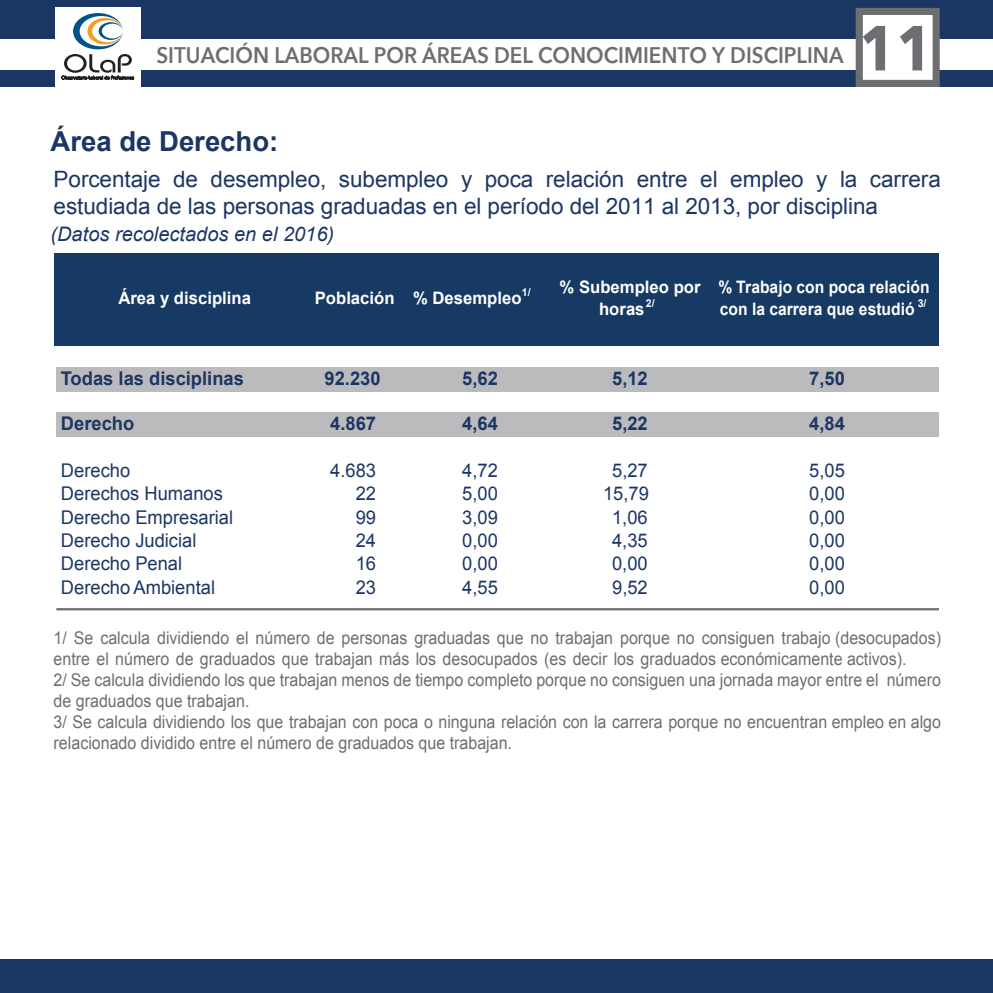
<style>
.page{position:relative;width:993px;height:993px;background:#fff}
.page>*{position:absolute;margin:0;border:0;box-sizing:border-box;transform-origin:0 0}
.t1{font:700 62.75px "Avenir Next";color:#6d6e71;scale:.91 1}
.t2{font:700 27.5px "Arial";color:#1c3664}
.t3{font:22.5px/27px "Arial";letter-spacing:-.005em;color:#1c3664}
.t4{font:600 22.5px "Avenir Next";color:#6d6e71;scale:.92 1}
.t5{font:italic 20px "Arial";color:#1c3664}
.t6{font:19px "Arial";color:#1c3664}
.t7{font:700 19px "Arial";color:#1c3664}
.t8{font:17.5px/21px "Arial";color:#6d6e71;scale:.91 1}
.t9{font:700 17.25px/21.8px "Arial";color:#fff}
.t10{font:700 17.25px/21.8px "Arial";color:#fff;scale:.91 1}
.t11{font:700 10.75px "Arial";color:#fff}
</style>
<div class="page">
<div style="left:0;top:70px;width:992px;height:16px;background:#1c3664"></div>
<div style="left:0;top:0;width:992px;height:38px;background:#1c3664"></div>
<div style="left:0;top:959px;width:992px;height:33px;background:#1c3664"></div>
<div style="left:858px;top:11px;width:77px;height:80px;background:#fff"></div>
<div style="left:855px;top:8px;width:84px;height:79px;border:7px solid #6d6e71"></div>
<div style="left:56px;top:7px;width:85px;height:81px;background:#fff"></div>
<svg style="left:62px;top:13px;width:72px;height:66px"></svg>
<div style="left:54px;top:253px;width:884px;height:92px;background:#163a64"></div>
<div style="left:56px;top:367px;width:882px;height:25px;background:#bbbbbd"></div>
<div style="left:56px;top:412px;width:882px;height:25px;background:#bbbbbd"></div>
<hr style="left:56px;top:608px;width:882px;height:2px;background:#6d6e71">
<p class="t4" style="left:156px;top:36px;width:748px">SITUACIÓN LABORAL POR ÁREAS DEL CONOCIMIENTO Y DISCIPLINA</p>
<h1 class="t1" style="left:859px;top:-6px;width:83px">11</h1>
<h2 class="t2" style="left:50px;top:123px;width:229px">Área de Derecho:</h2>
<p class="t3" style="left:54px;top:166px;width:888px">Porcentaje de desempleo, subempleo y poca relación entre el empleo y la carrera estudiada de las personas graduadas en el período del 2011 al 2013, por disciplina</p>
<p class="t5" style="left:50px;top:221px;width:285px">(Datos recolectados en el 2016)</p>
<p class="t9" style="left:118px;top:287px;width:134px">Área y disciplina</p>
<p class="t9" style="left:315px;top:287px;width:208px">Población % Desempleo</p>
<p class="t11" style="left:521px;top:285px;width:10px">1/</p>
<p class="t9" style="left:599px;top:276px;width:103px;text-indent:-39px">% Subempleo por horas</p>
<p class="t11" style="left:645px;top:296px;width:10px">2/</p>
<p class="t10" style="left:718px;top:276px;width:233px">% Trabajo con poca relación con la carrera que estudió</p>
<p class="t11" style="left:917px;top:296px;width:10px">3/</p>
<p class="t7" style="left:61px;top:365px;width:184px">Todas las disciplinas</p>
<p class="t7" style="left:324px;top:365px;width:58px">92.230</p>
<p class="t7" style="left:462px;top:365px;width:37px">5,62</p>
<p class="t7" style="left:612px;top:365px;width:37px">5,12</p>
<p class="t7" style="left:808px;top:365px;width:37px">7,50</p>
<p class="t7" style="left:61px;top:411px;width:75px">Derecho</p>
<p class="t7" style="left:330px;top:411px;width:47px">4.867</p>
<p class="t7" style="left:462px;top:411px;width:37px">4,64</p>
<p class="t7" style="left:612px;top:411px;width:37px">5,22</p>
<p class="t7" style="left:808px;top:411px;width:37px">4,84</p>
<p class="t6" style="left:61px;top:457px;width:71px">Derecho</p>
<p class="t6" style="left:330px;top:457px;width:47px">4.683</p>
<p class="t6" style="left:462px;top:457px;width:37px">4,72</p>
<p class="t6" style="left:612px;top:457px;width:37px">5,27</p>
<p class="t6" style="left:808px;top:457px;width:37px">5,05</p>
<p class="t6" style="left:61px;top:481px;width:163px">Derechos Humanos</p>
<p class="t6" style="left:355px;top:481px;width:22px">22</p>
<p class="t6" style="left:462px;top:481px;width:37px">5,00</p>
<p class="t6" style="left:603px;top:481px;width:47px">15,79</p>
<p class="t6" style="left:808px;top:481px;width:37px">0,00</p>
<p class="t6" style="left:61px;top:504px;width:174px">Derecho Empresarial</p>
<p class="t6" style="left:355px;top:504px;width:22px">99</p>
<p class="t6" style="left:462px;top:504px;width:37px">3,09</p>
<p class="t6" style="left:612px;top:504px;width:37px">1,06</p>
<p class="t6" style="left:808px;top:504px;width:37px">0,00</p>
<p class="t6" style="left:61px;top:528px;width:137px">Derecho Judicial</p>
<p class="t6" style="left:355px;top:528px;width:22px">24</p>
<p class="t6" style="left:462px;top:528px;width:37px">0,00</p>
<p class="t6" style="left:612px;top:528px;width:37px">4,35</p>
<p class="t6" style="left:808px;top:528px;width:37px">0,00</p>
<p class="t6" style="left:61px;top:551px;width:123px">Derecho Penal</p>
<p class="t6" style="left:355px;top:551px;width:22px">16</p>
<p class="t6" style="left:462px;top:551px;width:37px">0,00</p>
<p class="t6" style="left:612px;top:551px;width:37px">0,00</p>
<p class="t6" style="left:808px;top:551px;width:37px">0,00</p>
<p class="t6" style="left:61px;top:574px;width:156px">Derecho Ambiental</p>
<p class="t6" style="left:355px;top:574px;width:22px">23</p>
<p class="t6" style="left:462px;top:574px;width:37px">4,55</p>
<p class="t6" style="left:612px;top:574px;width:37px">9,52</p>
<p class="t6" style="left:808px;top:574px;width:37px">0,00</p>
<p class="t8" style="left:54px;top:627px;width:976px">1/ Se calcula dividiendo el número de personas graduadas que no trabajan porque no consiguen trabajo (desocupados) entre el número de graduados que trabajan más los desocupados (es decir los graduados económicamente activos).<br>2/ Se calcula dividiendo los que trabajan menos de tiempo completo porque no consiguen una jornada mayor entre el número de graduados que trabajan.<br>3/ Se calcula dividiendo los que trabajan con poca o ninguna relación con la carrera porque no encuentran empleo en algo relacionado dividido entre el número de graduados que trabajan.</p>
</div>
